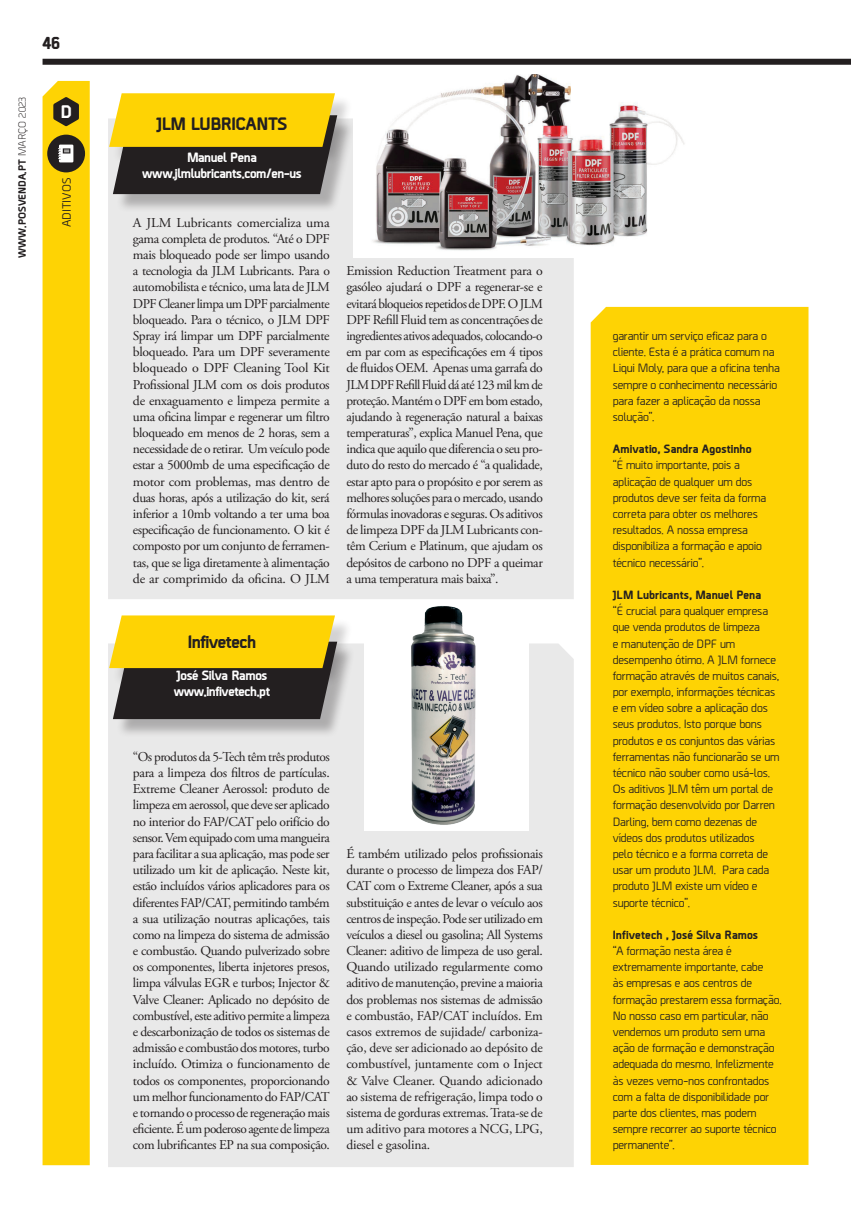
<style>
.page{position:relative;width:851px;height:1212px;background:#fff}
.page>*{position:absolute;margin:0;border:0;box-sizing:border-box;transform-origin:0 0}
._1_titulo_34pt{font:800 18.15px "Borda";color:#fff}
.TEXTO1{font:800 18px "Borda";letter-spacing:-.025em;color:#231f20}
.TEXTO1-2{font:13.5px/16.2px "Adobe Garamond Pro";letter-spacing:-.03em;color:#231f20;text-align:justify}
.TEXTO1-3{font:800 13.5px "Borda";letter-spacing:-.025em;color:#fff}
.Texto_Corrido_PVP{font:500 12px/16.2px "Borda";letter-spacing:-.015em;color:#231f20}
.Texto_Corrido_PVP-2{font:800 12px "Borda";letter-spacing:.01em;color:#231f20}
._1_titulo_34pt-2{font:500 12px "Borda";color:#231f20}
.t1{font:800 10.5px "Borda";color:#231f20}
.s1{font-weight:400}
</style>
<div class="page">
<div style="left:43px;top:81px;width:47px;height:1084px;background:#fed304"></div>
<svg style="left:53px;top:97px;width:26px;height:29px"></svg>
<div style="left:47px;top:135px;width:38px;height:37px;background:#231f20;border-radius:50%"></div>
<svg style="left:58px;top:145px;width:15px;height:17px"></svg>
<div style="left:43px;top:59px;width:807px;height:6px;background:#231f20"></div>
<div style="left:590px;top:307px;width:218px;height:858px;background:#fed304"></div>
<div style="left:108px;top:118px;width:465px;height:481px;background:#e9e9e9"></div>
<div style="left:108px;top:643px;width:465px;height:524px;background:#e9e9e9"></div>
<div style="left:116px;top:118px;width:239px;height:95px;background:#231f20;opacity:.3"></div>
<div style="left:116px;top:644px;width:239px;height:94px;background:#231f20;opacity:.3"></div>
<div style="left:112px;top:96px;width:241px;height:70px;background:#231f20;opacity:.2"></div>
<svg style="left:109px;top:93px;width:228px;height:101px"></svg>
<div style="left:112px;top:618px;width:241px;height:69px;background:#231f20;opacity:.2"></div>
<svg style="left:109px;top:615px;width:228px;height:104px"></svg>
<div style="left:353px;top:74px;width:344px;height:184px;background:#fff"></div>
<img style="left:372px;top:74px;width:313px;height:177px">
<div style="left:363px;top:605px;width:165px;height:225px;background:#fff"></div>
<img style="left:411px;top:606px;width:65px;height:219px">
<p class="TEXTO1" style="left:43px;top:29px;width:19px">46</p>
<p class="t1" style="left:15px;top:258px;width:162px;rotate:-90deg">WWW.POSVENDA.PT <span class="s1">MARÇO 2023</span></p>
<p class="_1_titulo_34pt" style="left:60px;top:98px;width:13px">D</p>
<p class="_1_titulo_34pt-2" style="left:58px;top:227px;width:51px;rotate:-90deg">ADITIVOS</p>
<p class="TEXTO1" style="left:156px;top:110px;width:132px">JLM LUBRICANTS</p>
<p class="TEXTO1-3" style="left:187px;top:147px;width:71px">Manuel Pena</p>
<p class="TEXTO1-3" style="left:142px;top:163px;width:161px">www.jlmlubricants.com/en-us</p>
<p class="TEXTO1-2" style="left:133px;top:215px;width:198px">A JLM Lubricants comercializa uma gama completa de produtos. “Até o DPF mais bloqueado pode ser limpo usando a tecnologia da JLM Lubricants. Para o automobilista e técnico, uma lata de JLM DPF Cleaner limpa um DPF parcialmente bloqueado. Para o técnico, o JLM DPF Spray irá limpar um DPF parcialmente bloqueado. Para um DPF severamente bloqueado o DPF Cleaning Tool Kit Profissional JLM com os dois produtos de enxaguamento e limpeza permite a uma oficina limpar e regenerar um filtro bloqueado em menos de 2 horas, sem a necessidade de o retirar. Um veículo pode estar a 5000mb de uma especificação de motor com problemas, mas dentro de duas horas, após a utilização do kit, será inferior a 10mb voltando a ter uma boa especificação de funcionamento. O kit é composto por um conjunto de ferramen&shy;tas, que se liga diretamente à alimentação de ar comprimido da oficina. O JLM</p>
<p class="TEXTO1-2" style="left:346px;top:263px;width:198px">Emission Reduction Treatment para o gasóleo ajudará o DPF a regenerar-se e evitará bloqueios repetidos de DPF. O JLM DPF Refill Fluid tem as concentrações de ingredientes ativos adequados, colocando-o em par com as especificações em 4 tipos de fluidos OEM. Apenas uma garrafa do JLM DPF Refill Fluid dá até 123 mil km de proteção. Mantém o DPF em bom estado, ajudando à regeneração natural a baixas temperaturas”, explica Manuel Pena, que indica que aquilo que diferencia o seu pro&shy;duto do resto do mercado é “a qualidade, estar apto para o propósito e por serem as melhores soluções para o mercado, usando fórmulas inovadoras e seguras. Os aditivos de limpeza DPF da JLM Lubricants con&shy;têm Cerium e Platinum, que ajudam os depósitos de carbono no DPF a queimar a uma temperatura mais baixa”.</p>
<p class="TEXTO1" style="left:188px;top:628px;width:70px">Infivetech</p>
<p class="TEXTO1-3" style="left:176px;top:665px;width:93px">José Silva Ramos</p>
<p class="TEXTO1-3" style="left:174px;top:681px;width:98px">www.infivetech.pt</p>
<p class="TEXTO1-2" style="left:133px;top:749px;width:198px">“Os produtos da 5-Tech têm três produtos para a limpeza dos filtros de partículas.<br>Extreme Cleaner Aerossol: produto de limpeza em aerossol, que deve ser aplicado no interior do FAP/CAT pelo orifício do sensor. Vem equipado com uma mangueira para facilitar a sua aplicação, mas pode ser utilizado um kit de aplicação. Neste kit, estão incluídos vários aplicadores para os diferentes FAP/CAT, permitindo também a sua utilização noutras aplicações, tais como na limpeza do sistema de admissão e combustão. Quando pulverizado sobre os componentes, liberta injetores presos, limpa válvulas EGR e turbos; Injector &amp; Valve Cleaner: Aplicado no depósito de combustível, este aditivo permite a limpeza e descarbonização de todos os sistemas de admissão e combustão dos motores, turbo incluído. Otimiza o funcionamento de todos os componentes, proporcionando um melhor funcionamento do FAP/CAT e tornando o processo de regeneração mais eficiente. É um poderoso agente de limpeza com lubrificantes EP na sua composição.</p>
<p class="TEXTO1-2" style="left:346px;top:846px;width:198px">É também utilizado pelos profissionais durante o processo de limpeza dos FAP/ CAT com o Extreme Cleaner, após a sua substituição e antes de levar o veículo aos centros de inspeção. Pode ser utilizado em veículos a diesel ou gasolina; All Systems Cleaner: aditivo de limpeza de uso geral.<br>Quando utilizado regularmente como aditivo de manutenção, previne a maioria dos problemas nos sistemas de admissão e combustão, FAP/CAT incluídos. Em casos extremos de sujidade/ carboniza&shy;ção, deve ser adicionado ao depósito de combustível, juntamente com o Inject &amp; Valve Cleaner. Quando adicionado ao sistema de refrigeração, limpa todo o sistema de gorduras extremas. Trata-se de um aditivo para motores a NCG, LPG, diesel e gasolina.</p>
<p class="Texto_Corrido_PVP" style="left:612px;top:327px;width:168px">garantir um serviço eficaz para o cliente. Esta é a prática comum na<br>Liqui Moly, para que a oficina tenha sempre o conhecimento necessário para fazer a aplicação da nossa solução”.</p>
<p class="Texto_Corrido_PVP-2" style="left:612px;top:440px;width:140px">Amivatio, Sandra Agostinho</p>
<p class="Texto_Corrido_PVP" style="left:612px;top:456px;width:155px">“É muito importante, pois a aplicação de qualquer um dos produtos deve ser feita da forma correta para obter os melhores resultados. A nossa empresa disponibiliza a formação e apoio técnico necessário”.</p>
<p class="Texto_Corrido_PVP-2" style="left:612px;top:586px;width:150px">JLM Lubricants, Manuel Pena</p>
<p class="Texto_Corrido_PVP" style="left:612px;top:602px;width:168px">“É crucial para qualquer empresa que venda produtos de limpeza<br>e manutenção de DPF um desempenho ótimo. A JLM fornece formação através de muitos canais, por exemplo, informações técnicas e em vídeo sobre a aplicação dos seus produtos. Isto porque bons produtos e os conjuntos das várias ferramentas não funcionarão se um técnico não souber como usá-los.<br>Os aditivos JLM têm um portal de formação desenvolvido por Darren<br>Darling, bem como dezenas de vídeos dos produtos utilizados<br>pelo técnico e a forma correta de usar um produto JLM. Para cada produto JLM existe um vídeo e suporte técnico”.</p>
<p class="Texto_Corrido_PVP-2" style="left:612px;top:926px;width:147px">Infivetech , José Silva Ramos</p>
<p class="Texto_Corrido_PVP" style="left:612px;top:942px;width:170px">“A formação nesta área é extremamente importante, cabe<br>às empresas e aos centros de formação prestarem essa formação.<br>No nosso caso em particular, não vendemos um produto sem uma ação de formação e demonstração adequada do mesmo. Infelizmente às vezes vemo-nos confrontados com a falta de disponibilidade por parte dos clientes, mas podem sempre recorrer ao suporte técnico permanente”.</p>
</div>
